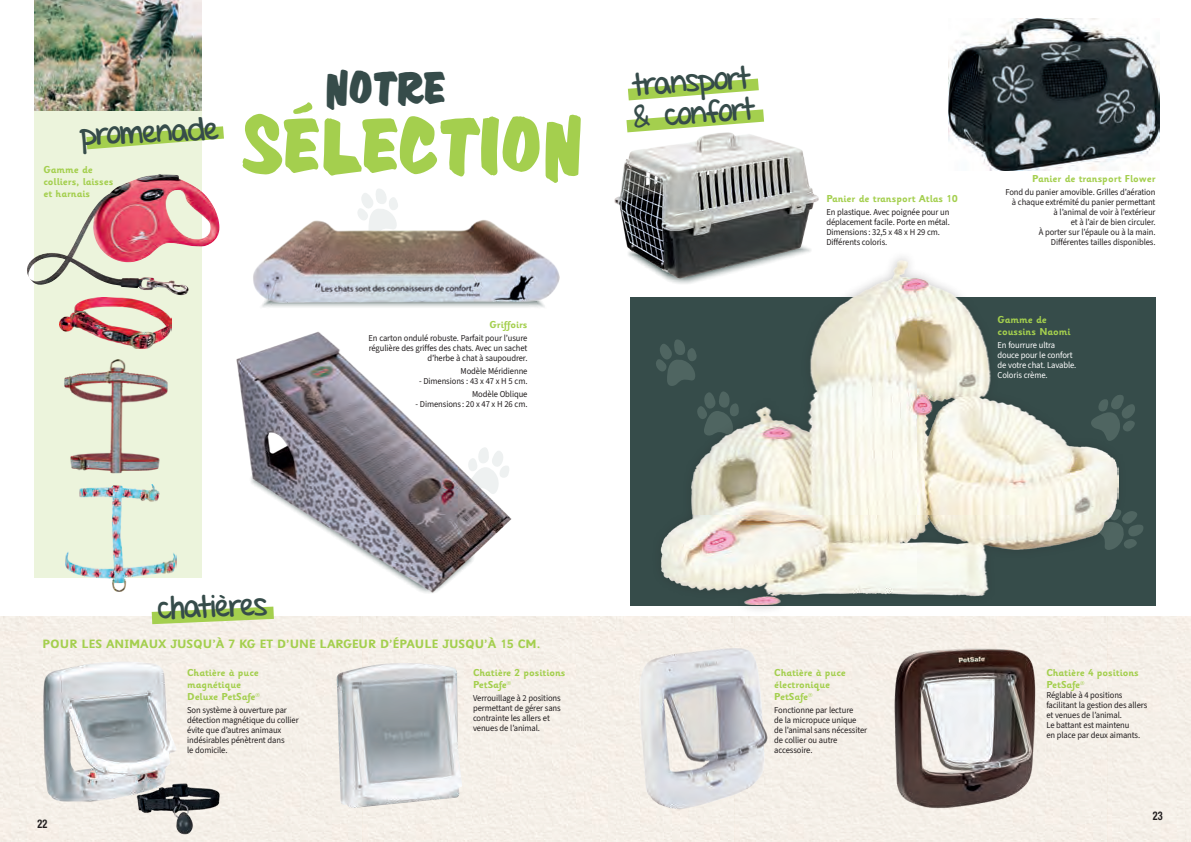
<style>
.page{position:relative;width:1191px;height:842px;background:#fff}
.page>*{position:absolute;margin:0;border:0;box-sizing:border-box;transform-origin:0 0}
.t1{font:700 69.4px "PL Davison Zip";letter-spacing:-.01em;color:#a4cf4e;scale:.87 1}
.t2{font:700 41.1px "PL Davison Zip";letter-spacing:-.01em;color:#364c4a;scale:.87 1}
.t3{font:31.4px/32px "Set Firetothe Rain";color:#364c4a}
.t4{font:700 12px "Sassoon Infant Rg";color:#a4cf4e}
.t5{font:700 condensed 12px "Helvetica Neue LT Std";color:#231f20;scale:.85 1}
.t6{font:700 10px/12px "Sassoon Infant Rg";color:#a4cf4e}
.t7{font:9px/10px "Source Sans 3";letter-spacing:-.01em;color:#231f20;scale:.95 1}
.t8{font:9px/10px "Source Sans 3";letter-spacing:-.01em;color:#fff;scale:.95 1}
</style>
<div class="page">
<div style="left:630px;top:297px;width:525px;height:309px;background:#364c4a"></div>
<div style="left:35px;top:110px;width:167px;height:468px;background:#ecf4dc"></div>
<img style="left:35px;top:0;width:166px;height:110px">
<svg style="left:1127px;top:404px;width:8px;height:28px"></svg>
<svg style="left:1127px;top:511px;width:16px;height:38px"></svg>
<img style="left:621px;top:635px;width:167px;height:185px">
<img style="left:35px;top:645px;width:190px;height:190px">
<img style="left:337px;top:663px;width:126px;height:146px">
<img style="left:882px;top:640px;width:159px;height:176px">
<img style="left:27px;top:174px;width:191px;height:122px">
<img style="left:64px;top:360px;width:104px;height:114px">
<img style="left:66px;top:485px;width:111px;height:107px">
<img style="left:60px;top:297px;width:111px;height:52px">
<img style="left:614px;top:100px;width:205px;height:170px">
<img style="left:948px;top:19px;width:211px;height:152px">
<div style="left:651px;top:250px;width:476px;height:365px;background:#231f20;opacity:.26"></div>
<img style="left:661px;top:260px;width:457px;height:345px">
<img style="left:218px;top:189px;width:342px;height:119px">
<img style="left:236px;top:331px;width:276px;height:262px">
<svg style="left:86px;top:126px;width:138px;height:23px"></svg>
<svg style="left:628px;top:79px;width:131px;height:21px"></svg>
<svg style="left:152px;top:607px;width:122px;height:17px;background:#bbda7c"></svg>
<h3 class="t3" style="left:79px;top:121px;width:141px;rotate:-2deg">promenade</h3>
<p class="t6" style="left:43px;top:164px;width:71px">Gamme de colliers, laisses et harnais</p>
<h2 class="t2" style="left:324px;top:61px;width:141px">NOTRE</h2>
<h1 class="t1" style="left:242px;top:100px;width:392px">SÉLECTION</h1>
<p class="t6" style="left:489px;top:319px;width:39px">Griffoirs</p>
<p class="t7" style="left:368px;top:333px;width:169px;text-align:right">En carton ondulé robuste. Parfait pour l’usure régulière des griffes des chats. Avec un sachet d’herbe à chat à saupoudrer.</p>
<p class="t7" style="left:460px;top:366px;width:72px">Modèle Méridienne</p>
<p class="t7" style="left:419px;top:375px;width:116px;line-height:12.8px;text-align:right">- Dimensions : 43 x 47 x H 5 cm.<br>Modèle Oblique</p>
<p class="t7" style="left:415px;top:399px;width:119px">- Dimensions : 20 x 47 x H 26 cm.</p>
<h3 class="t3" style="left:630px;top:72px;width:122px;rotate:-4deg">transport &amp; confort</h3>
<p class="t6" style="left:826px;top:193px;width:133px">Panier de transport Atlas 10</p>
<p class="t7" style="left:826px;top:207px;width:131px">En plastique. Avec poignée pour un déplacement facile. Porte en métal.<br>Dimensions : 32,5 x 48 x H 29 cm.<br>Différents coloris.</p>
<p class="t6" style="left:1032px;top:173px;width:125px">Panier de transport Flower</p>
<p class="t7" style="left:1005px;top:187px;width:160px;text-align:right">Fond du panier amovible. Grilles d’aération à chaque extrémité du panier permettant à l’animal de voir à l’extérieur<br>et à l’air de bien circuler.<br>À porter sur l’épaule ou à la main.<br>Différentes tailles disponibles.</p>
<p class="t6" style="left:997px;top:314px;width:75px">Gamme de coussins Naomi</p>
<p class="t8" style="left:997px;top:340px;width:84px">En fourrure ultra douce pour le confort de votre chat. Lavable.<br>Coloris crème.</p>
<h3 class="t3" style="left:157px;top:595px;width:111px;rotate:-2deg">chatières</h3>
<h3 class="t4" style="left:43px;top:637px;width:499px">POUR LES ANIMAUX JUSQU’À 7 KG ET D’UNE LARGEUR D’ÉPAULE JUSQU’À 15 CM.</h3>
<h3 class="t5" style="left:38px;top:817px;width:13px">22</h3>
<p class="t6" style="left:187px;top:667px;width:74px">Chatière à puce magnétique<br>Deluxe PetSafe®</p>
<p class="t7" style="left:187px;top:705px;width:119px">Son système à ouverture par détection magnétique du collier évite que d’autres animaux indésirables pénètrent dans<br>le domicile.</p>
<p class="t6" style="left:473px;top:667px;width:94px">Chatière 2 positions<br>PetSafe®</p>
<p class="t7" style="left:473px;top:693px;width:94px">Verrouillage à 2 positions permettant de gérer sans contrainte les allers et venues de l’animal.</p>
<p class="t6" style="left:774px;top:667px;width:73px">Chatière à puce électronique<br>PetSafe®</p>
<p class="t7" style="left:774px;top:705px;width:99px">Fonctionne par lecture<br>de la micropuce unique de l’animal sans nécessiter de collier ou autre accessoire.</p>
<p class="t6" style="left:1046px;top:667px;width:94px">Chatière 4 positions<br>PetSafe®</p>
<p class="t7" style="left:1046px;top:690px;width:108px">Réglable à 4 positions facilitant la gestion des allers et venues de l’animal.<br>Le battant est maintenu<br>en place par deux aimants.</p>
<h3 class="t5" style="left:1152px;top:808px;width:13px">23</h3>
</div>
